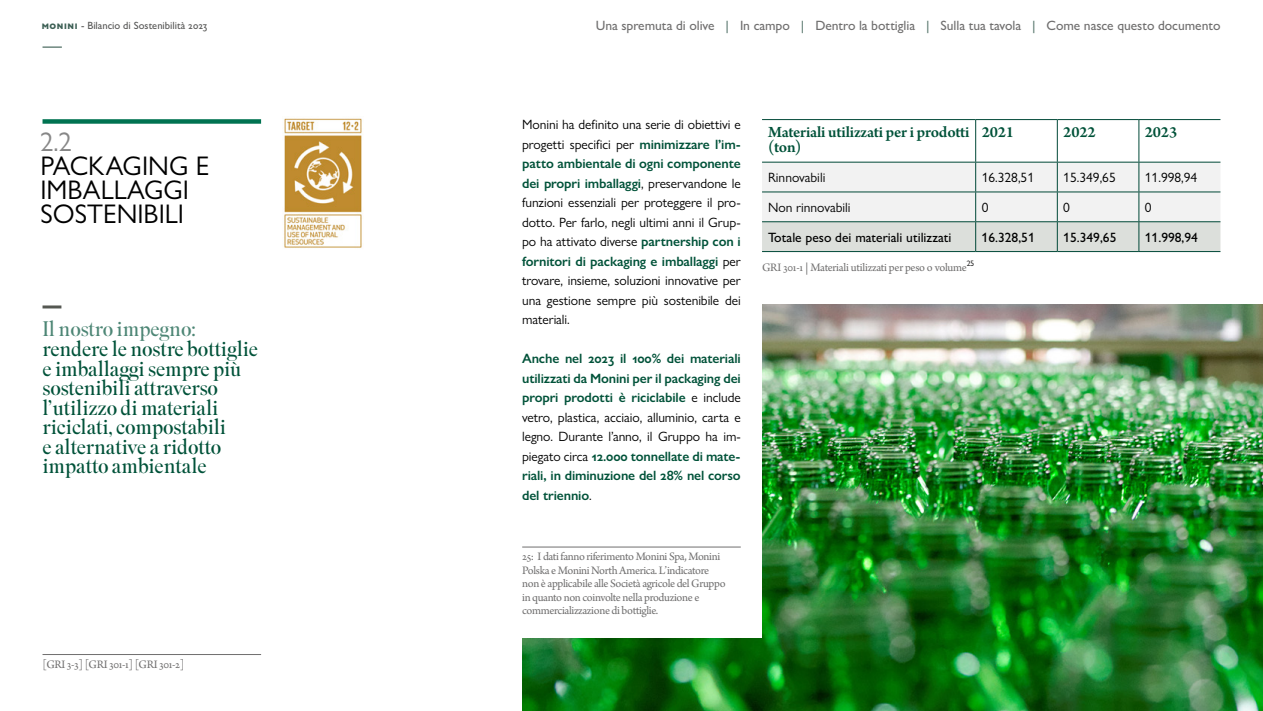
<style>
.page{position:relative;width:1263px;height:711px;background:#fff}
.page>*{position:absolute;margin:0;border:0;box-sizing:border-box;transform-origin:0 0}
.t1{font:27px/24px "Gill Sans Nova";color:#000}
.t2{font:27px "Gill Sans Nova";color:#878787}
.t3{font:300 21px/19.5px "Superior Title";letter-spacing:-.01em;color:#005239}
.t4{font:300 21px "Superior Title";letter-spacing:-.01em;color:#4d8675}
.t5{font:600 16.5px/15px "Arno Pro";letter-spacing:-.01em;color:#005239}
.t6{font:13.5px/19.5px "Gill Sans Nova";letter-spacing:-.005em;color:#000;text-align:justify}
.t7{font:600 13.5px/19.5px "Gill Sans Nova";letter-spacing:-.01em;color:#005239;text-align:justify}
.t8{font:500 13.5px "Gill Sans Nova";letter-spacing:-.005em;color:#706f6f}
.t9{font:500 13.5px "Gill Sans Nova";color:#000}
.t10{font:12px/13.5px "Arno Pro";letter-spacing:-.03em;color:#706f6f}
.t11{font:500 10.5px "Gill Sans Nova";color:#575756}
.s1{font-weight:700;color:#3c5f54}
.s2{color:#547369}
.s3{font-weight:600;color:#005239}
.s4{font-weight:400;color:#000}
</style>
<div class="page">
<svg style="left:43px;top:46px;width:19px;height:2px"></svg>
<img style="left:522px;top:304px;width:741px;height:406px">
<div style="left:462px;top:99px;width:300px;height:538px;background:#fff"></div>
<div style="left:43px;top:119px;width:218px;height:5px;background:#007351"></div>
<svg style="left:762px;top:120px;width:458px;height:131px"></svg>
<hr style="left:762px;top:119px;width:214px;height:1px;background:#004837">
<hr style="left:976px;top:119px;width:81px;height:1px;background:#004837">
<hr style="left:1057px;top:119px;width:82px;height:1px;background:#004837">
<hr style="left:1139px;top:119px;width:81px;height:1px;background:#004837">
<hr style="left:762px;top:162px;width:214px;height:1px;background:#004837">
<hr style="left:976px;top:162px;width:81px;height:1px;background:#004837">
<hr style="left:1057px;top:162px;width:82px;height:1px;background:#004837">
<hr style="left:1139px;top:162px;width:81px;height:1px;background:#004837">
<hr style="left:762px;top:221px;width:214px;height:1px;background:#004837">
<hr style="left:976px;top:221px;width:81px;height:1px;background:#004837">
<hr style="left:1057px;top:221px;width:82px;height:1px;background:#004837">
<hr style="left:1139px;top:221px;width:81px;height:1px;background:#004837">
<hr style="left:762px;top:251px;width:214px;height:1px;background:#004837">
<hr style="left:976px;top:251px;width:81px;height:1px;background:#004837">
<hr style="left:1057px;top:251px;width:82px;height:1px;background:#004837">
<hr style="left:1139px;top:251px;width:81px;height:1px;background:#004837">
<img style="left:284px;top:118px;width:78px;height:130px">
<hr style="left:43px;top:305px;width:18px;height:3px;background:#555852">
<hr style="left:522px;top:546px;width:219px;height:1px;background:#706f6f">
<hr style="left:43px;top:653px;width:218px;height:1px;background:#706f6f">
<p class="t11" style="left:42px;top:19px;width:167px"><span class="s1">monini</span> - Bilancio di Sostenibilità 2023</p>
<h1 class="t2" style="left:40px;top:125px;width:33px">2.2</h1>
<h1 class="t1" style="left:40px;top:153px;width:171px">PACKAGING E<br>IMBALLAGGI<br>SOSTENIBILI</h1>
<h2 class="t4" style="left:43px;top:316px;width:155px">Il nostro impegno:</h2>
<h2 class="t3" style="left:43px;top:339px;width:217px">rendere le nostre bottiglie e imballaggi sempre più sostenibili attraverso l’utilizzo di materiali riciclati, compostabili<br>e alternative a ridotto impatto ambientale</h2>
<p class="t10" style="left:43px;top:658px;width:143px">[GRI 3-3] [GRI 301-1] [GRI 301-2]</p>
<p class="t8" style="left:596px;top:17px;width:626px">Una spremuta di olive <span class="s2">|</span> In campo <span class="s2">|</span> Dentro la bottiglia <span class="s2">|</span> Sulla tua tavola <span class="s2">|</span> Come nasce questo documento</p>
<p class="t6" style="left:522px;top:114px;width:220px">Monini ha definito una serie di obiettivi e progetti specifici per <span class="s3">minimizzare l’im&shy;patto ambientale di ogni componente dei propri imballaggi</span>, preservandone le funzioni essenziali per proteggere il pro&shy;dotto. Per farlo, negli ultimi anni il Grup&shy;po ha attivato diverse <span class="s3">partnership con i fornitori di packaging e imballaggi</span> per trovare, insieme, soluzioni innovative per una gestione sempre più sostenibile dei materiali.</p>
<p class="t7" style="left:522px;top:348px;width:220px">Anche nel 2023 il 100% dei materiali utilizzati da Monini per il packaging dei propri prodotti è riciclabile <span class="s4">e include vetro, plastica, acciaio, alluminio, carta e legno. Durante l’anno, il Gruppo ha im&shy;piegato circa</span> 12.000 tonnellate di mate&shy;riali, in diminuzione del 28% nel corso del triennio<span class="s4">.</span></p>
<p class="t10" style="left:522px;top:550px;width:205px">25: I dati fanno riferimento Monini Spa, Monini Polska e Monini North America. L’indicatore non è applicabile alle Società agricole del Gruppo in quanto non coinvolte nella produzione e commercializzazione di bottiglie.</p>
<p class="t5" style="left:768px;top:125px;width:203px">Materiali utilizzati per i prodotti (ton)</p>
<p class="t5" style="left:982px;top:125px;width:34px">2021</p>
<p class="t5" style="left:1063px;top:125px;width:34px">2022</p>
<p class="t5" style="left:1145px;top:125px;width:34px">2023</p>
<p class="t6" style="left:768px;top:167px;width:59px">Rinnovabili</p>
<p class="t6" style="left:982px;top:167px;width:54px">16.328,51</p>
<p class="t6" style="left:1063px;top:167px;width:54px">15.349,65</p>
<p class="t6" style="left:1145px;top:167px;width:54px">11.998,94</p>
<p class="t6" style="left:768px;top:197px;width:84px">Non rinnovabili</p>
<p class="t6" style="left:982px;top:197px;width:8px">0</p>
<p class="t6" style="left:1063px;top:197px;width:8px">0</p>
<p class="t6" style="left:1145px;top:197px;width:8px">0</p>
<p class="t9" style="left:768px;top:228px;width:185px">Totale peso dei materiali utilizzati</p>
<p class="t9" style="left:982px;top:228px;width:55px">16.328,51</p>
<p class="t9" style="left:1063px;top:228px;width:55px">15.349,65</p>
<p class="t9" style="left:1145px;top:228px;width:55px">11.998,94</p>
<p class="t10" style="left:762px;top:261px;width:214px">GRI 301-1 | Materiali utilizzati per peso o volume<sup>25</sup></p>
</div>
